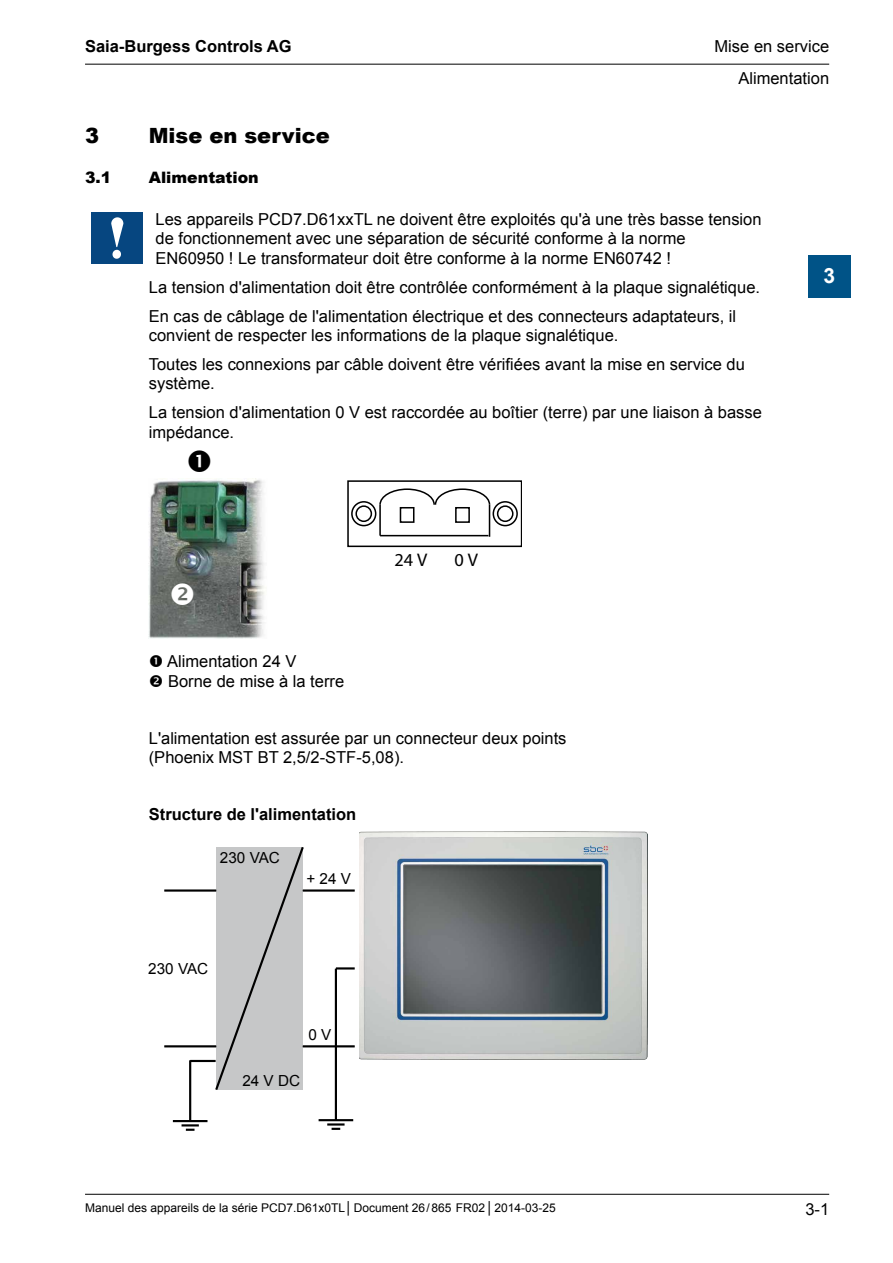
<style>
.page{position:relative;width:893px;height:1263px;background:#fff}
.page>*{position:absolute;margin:0;border:0;box-sizing:border-box;transform-origin:0 0}
.Überschrift_1{font:900 21px "Arial";color:#000}
.t1{font:700 21px "Arial";color:#fff}
.t2{font:18.3px "Myriad";color:#000}
.Fliesstext{font:16.5px/19.8px "Arial";color:#000}
.Fliesstext-2{font:700 16.5px "Arial";color:#000}
.FR_Kopfzeile_rechts{font:16.5px "Arial";color:#000}
.Überschrift_2{font:900 15.75px "Arial";color:#000}
.t3{font:15.3px "Arial";color:#000}
.t4{font:12px "Arial";color:#000}
</style>
<div class="page">
<hr style="left:85px;top:64px;width:744px;height:1px;background:#000">
<hr style="left:85px;top:1194px;width:744px;height:1px;background:#000">
<div style="left:808px;top:255px;width:42px;height:43px;background:#005387"></div>
<div style="left:92px;top:213px;width:51px;height:51px;background:#064680"></div>
<svg style="left:111px;top:217px;width:12px;height:42px"></svg>
<div style="left:347px;top:480px;width:175px;height:67px;border:2px solid #000"></div>
<hr style="left:380px;top:535px;width:108px;height:1px;background:#000">
<hr style="left:379px;top:505px;width:2px;height:31px;background:#000">
<hr style="left:489px;top:505px;width:1px;height:32px;background:#000">
<svg style="left:379px;top:488px;width:112px;height:18px"></svg>
<div style="left:455px;top:507px;width:15px;height:16px;border:2px solid #000"></div>
<div style="left:400px;top:507px;width:14px;height:16px;border:2px solid #000"></div>
<div style="left:493px;top:501px;width:25px;height:25px;border:2px solid #000;border-radius:50%"></div>
<div style="left:497px;top:505px;width:16px;height:17px;border:2px solid #000;border-radius:50%"></div>
<div style="left:351px;top:501px;width:25px;height:25px;border:2px solid #000;border-radius:50%"></div>
<div style="left:355px;top:505px;width:17px;height:17px;border:2px solid #000;border-radius:50%"></div>
<img style="left:149px;top:478px;width:116px;height:161px">
<svg style="left:213px;top:847px;width:93px;height:243px;background:#c4c5c6"></svg>
<hr style="left:164px;top:889px;width:52px;height:3px;background:#000">
<hr style="left:164px;top:1045px;width:52px;height:2px;background:#000">
<hr style="left:303px;top:889px;width:52px;height:3px;background:#000">
<hr style="left:303px;top:1045px;width:52px;height:2px;background:#000">
<hr style="left:335px;top:969px;width:2px;height:151px;background:#000">
<svg style="left:336px;top:967px;width:19px;height:2px"></svg>
<hr style="left:319px;top:1119px;width:34px;height:2px;background:#000">
<svg style="left:327px;top:1123px;width:18px;height:7px"></svg>
<hr style="left:189px;top:1060px;width:2px;height:61px;background:#000">
<hr style="left:190px;top:1060px;width:26px;height:2px;background:#000">
<hr style="left:173px;top:1120px;width:34px;height:2px;background:#000">
<svg style="left:182px;top:1124px;width:17px;height:7px"></svg>
<img style="left:359px;top:832px;width:288px;height:228px">
<svg style="left:172px;top:583px;width:21px;height:22px"></svg>
<p class="Fliesstext-2" style="left:85px;top:36px;width:208px">Saia-Burgess Controls AG</p>
<p class="Fliesstext" style="left:715px;top:37px;width:116px">Mise en service</p>
<p class="FR_Kopfzeile_rechts" style="left:738px;top:68px;width:92px">Alimentation</p>
<p class="Überschrift_1" style="left:85px;top:120px;width:16px">3</p>
<p class="Überschrift_1" style="left:149px;top:120px;width:182px">Mise en service</p>
<p class="Überschrift_2" style="left:85px;top:166px;width:28px">3.1</p>
<p class="Überschrift_2" style="left:149px;top:166px;width:111px">Alimentation</p>
<p class="Fliesstext" style="left:156px;top:209px;width:608px">Les appareils PCD7.D61xxTL ne doivent être exploités qu'à une très basse tension de fonctionnement avec une séparation de sécurité conforme à la norme<br>EN60950 ! Le transformateur doit être conforme à la norme EN60742 !</p>
<p class="Fliesstext" style="left:149px;top:278px;width:613px">La tension d'alimentation doit être contrôlée conformément à la plaque signalétique.</p>
<p class="Fliesstext" style="left:149px;top:306px;width:589px">En cas de câblage de l'alimentation électrique et des connecteurs adaptateurs, il convient de respecter les informations de la plaque signalétique.</p>
<p class="Fliesstext" style="left:149px;top:354px;width:598px">Toutes les connexions par câble doivent être vérifiées avant la mise en service du système.</p>
<p class="Fliesstext" style="left:149px;top:402px;width:615px">La tension d'alimentation 0 V est raccordée au boîtier (terre) par une liaison à basse impédance.</p>
<p class="Fliesstext" style="left:167px;top:652px;width:178px">Alimentation 24 V<br>Borne de mise à la terre</p>
<p class="t2" style="left:394px;top:550px;width:34px">24 V</p>
<p class="t2" style="left:454px;top:550px;width:25px">0 V</p>
<p class="Fliesstext" style="left:149px;top:728px;width:419px">L'alimentation est assurée par un connecteur deux points (Phoenix MST BT 2,5/2-STF-5,08).</p>
<p class="Fliesstext-2" style="left:149px;top:803px;width:209px">Structure de l'alimentation</p>
<p class="t3" style="left:220px;top:848px;width:61px">230 VAC</p>
<p class="t3" style="left:306px;top:869px;width:46px">+ 24 V</p>
<p class="t3" style="left:148px;top:958px;width:61px">230 VAC</p>
<p class="t3" style="left:308px;top:1025px;width:24px">0 V</p>
<p class="t3" style="left:242px;top:1070px;width:59px">24 V DC</p>
<p class="t1" style="left:823px;top:262px;width:13px">3</p>
<p class="t4" style="left:85px;top:1200px;width:472px">Manuel des appareils de la série PCD7.D61x0TL│Document 26/865 FR02 │ 2014-03-25</p>
<p class="Fliesstext" style="left:805px;top:1200px;width:25px">3-1</p>
</div>
